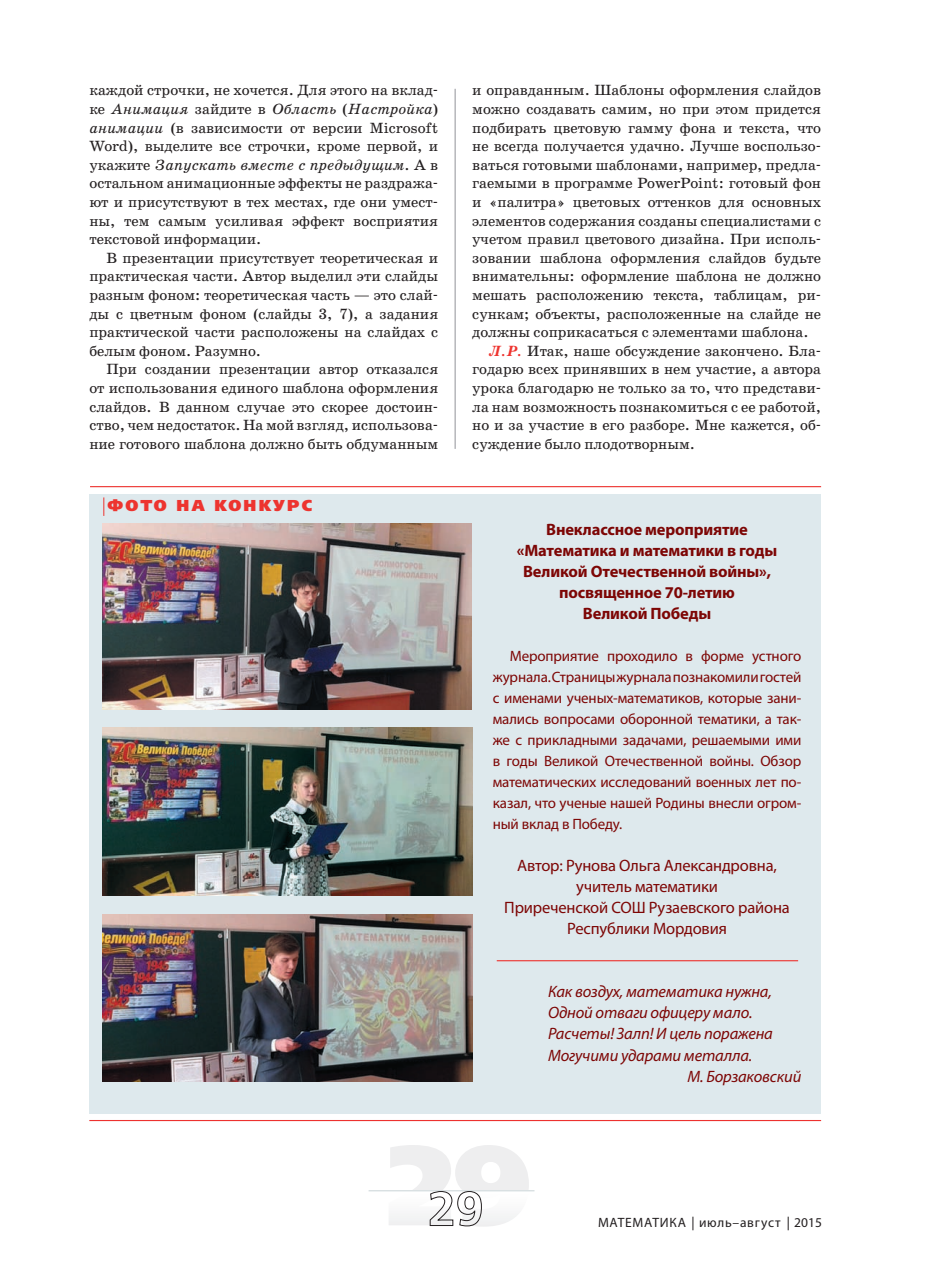
<style>
.page{position:relative;width:936px;height:1276px;background:#fff}
.page>*{position:absolute;margin:0;border:0;box-sizing:border-box;transform-origin:0 0}
.t1{font:italic 16.5px "Myriad Pro";letter-spacing:-.01em;color:#7d0605}
.t2{font:700 16.5px/21px "Myriad Pro";letter-spacing:-.01em;color:#7d0605;text-align:center}
.t3{font:16.5px/21px "Myriad Pro";letter-spacing:-.01em;color:#7d0605;text-align:center}
.t4{font:800 15.75px "Free Set";letter-spacing:.145em;color:#ed342f}
.t5{font:15px/18.6px "School";color:#231f20;text-align:justify}
.t6{font:15px/21px "Myriad Pro";letter-spacing:-.01em;color:#7d0605;text-align:justify}
.t7{font:13.5px "Myriad Pro";letter-spacing:.05em;color:#231f20}
.s1{font-style:italic}
.s2{font-weight:700;font-style:italic;color:#ee342f}
</style>
<div class="page">
<svg style="left:368px;top:1190px;width:167px;height:36px"></svg>
<svg style="left:692px;top:1216px;width:1px;height:14px"></svg>
<svg style="left:787px;top:1216px;width:1px;height:14px"></svg>
<div style="left:89px;top:493px;width:732px;height:620px;background:#dee9ed"></div>
<hr style="left:454px;top:89px;width:2px;height:360px;background:#b6b7bb">
<hr style="left:89px;top:1120px;width:732px;height:1px;background:#ed322f">
<hr style="left:90px;top:486px;width:731px;height:1px;background:#ed322f">
<hr style="left:496px;top:960px;width:302px;height:1px;background:#ed322f">
<img style="left:102px;top:523px;width:370px;height:186px">
<img style="left:102px;top:728px;width:370px;height:167px">
<img style="left:102px;top:914px;width:370px;height:167px">
<svg style="left:103px;top:497px;width:1px;height:19px"></svg>
<p class="t5" style="left:89px;top:81px;width:350px">каждой строчки, не хочется. Для этого на вклад&shy;ке <span class="s1">Анимация</span> зайдите в <span class="s1">Область</span> (<span class="s1">Настройка</span>) <span class="s1">анимации</span> (в зависимости от версии Microsoft Word), выделите все строчки, кроме первой, и укажите <span class="s1">Запускать вместе с предыдущим</span>. А в остальном анимационные эффекты не раздража&shy;ют и присутствуют в тех местах, где они умест&shy;ны, тем самым усиливая эффект восприятия текстовой информации.</p>
<p class="t5" style="left:89px;top:249px;width:350px;text-indent:17px">В презентации присутствует теоретическая и практическая части. Автор выделил эти слайды разным фоном: теоретическая часть — это слай&shy;ды с цветным фоном (слайды 3, 7), а задания практической части расположены на слайдах с белым фоном. Разумно.</p>
<p class="t5" style="left:89px;top:360px;width:350px;text-indent:17px">При создании презентации автор отказался от использования единого шаблона оформления слайдов. В данном случае это скорее достоин&shy;ство, чем недостаток. На мой взгляд, использова&shy;ние готового шаблона должно быть обдуманным</p>
<p class="t4" style="left:108px;top:495px;width:206px">ФОТО НА КОНКУРС</p>
<p class="t5" style="left:472px;top:81px;width:350px">и оправданным. Шаблоны оформления слайдов</p>
<p class="t5" style="left:472px;top:100px;width:350px">можно создавать самим, но при этом придется</p>
<p class="t5" style="left:472px;top:118px;width:350px">подбирать цветовую гамму фона и текста, что</p>
<p class="t5" style="left:472px;top:137px;width:350px">не всегда получается удачно. Лучше воспользо-</p>
<p class="t5" style="left:472px;top:156px;width:350px">ваться готовыми шаблонами, например, предла-</p>
<p class="t5" style="left:472px;top:174px;width:350px">гаемыми в программе PowerPoint: готовый фон</p>
<p class="t5" style="left:472px;top:193px;width:350px">и «палитра» цветовых оттенков для основных</p>
<p class="t5" style="left:472px;top:211px;width:350px">элементов содержания созданы специалистами с</p>
<p class="t5" style="left:472px;top:230px;width:350px">учетом правил цветового дизайна. При исполь-</p>
<p class="t5" style="left:472px;top:249px;width:350px">зовании шаблона оформления слайдов будьте</p>
<p class="t5" style="left:472px;top:267px;width:350px">внимательны: оформление шаблона не должно</p>
<p class="t5" style="left:472px;top:286px;width:350px">мешать расположению текста, таблицам, ри-</p>
<p class="t5" style="left:472px;top:304px;width:350px">сункам; объекты, расположенные на слайде не</p>
<p class="t5" style="left:472px;top:323px;width:338px">должны соприкасаться с элементами шаблона.</p>
<p class="t5" style="left:489px;top:342px;width:333px"><span class="s2">Л.Р.</span> Итак, наше обсуждение закончено. Бла-</p>
<p class="t5" style="left:472px;top:360px;width:350px">годарю всех принявших в нем участие, а автора</p>
<p class="t5" style="left:472px;top:379px;width:350px">урока благодарю не только за то, что представи-</p>
<p class="t5" style="left:472px;top:397px;width:350px">ла нам возможность познакомиться с ее работой,</p>
<p class="t5" style="left:472px;top:416px;width:350px">но и за участие в его разборе. Мне кажется, об-</p>
<p class="t5" style="left:472px;top:435px;width:224px">суждение было плодотворным.</p>
<p class="t2" style="left:517px;top:519px;width:262px">Внеклассное мероприятие «Математика и математики в годы<br>Великой Отечественной войны», посвященное 70-летию<br>Великой Победы</p>
<p class="t6" style="left:492px;top:645px;width:310px;text-indent:17px">Мероприятие проходило в форме устного журнала. Страницы журнала познакомили гостей с именами ученых-математиков, которые зани&shy;мались вопросами оборонной тематики, а так&shy;же с прикладными задачами, решаемыми ими в годы Великой Отечественной войны. Обзор математических исследований военных лет по&shy;казал, что ученые нашей Родины внесли огром&shy;ный вклад в Победу.</p>
<p class="t3" style="left:504px;top:855px;width:287px">Автор: Рунова Ольга Александровна, учитель математики<br>Приреченской СОШ Рузаевского района<br>Республики Мордовия</p>
<p class="t1" style="left:548px;top:981px;width:225px">Как воздух, математика нужна,</p>
<p class="t1" style="left:548px;top:1002px;width:206px">Одной отваги офицеру мало.</p>
<p class="t1" style="left:548px;top:1023px;width:226px">Расчеты! Залп! И цель поражена</p>
<p class="t1" style="left:548px;top:1044px;width:206px">Могучими ударами металла.</p>
<p class="t1" style="left:687px;top:1065px;width:115px">М. Борзаковский</p>
<p class="t7" style="left:598px;top:1214px;width:225px">МАТЕМАТИКА июль–август 2015</p>
</div>
